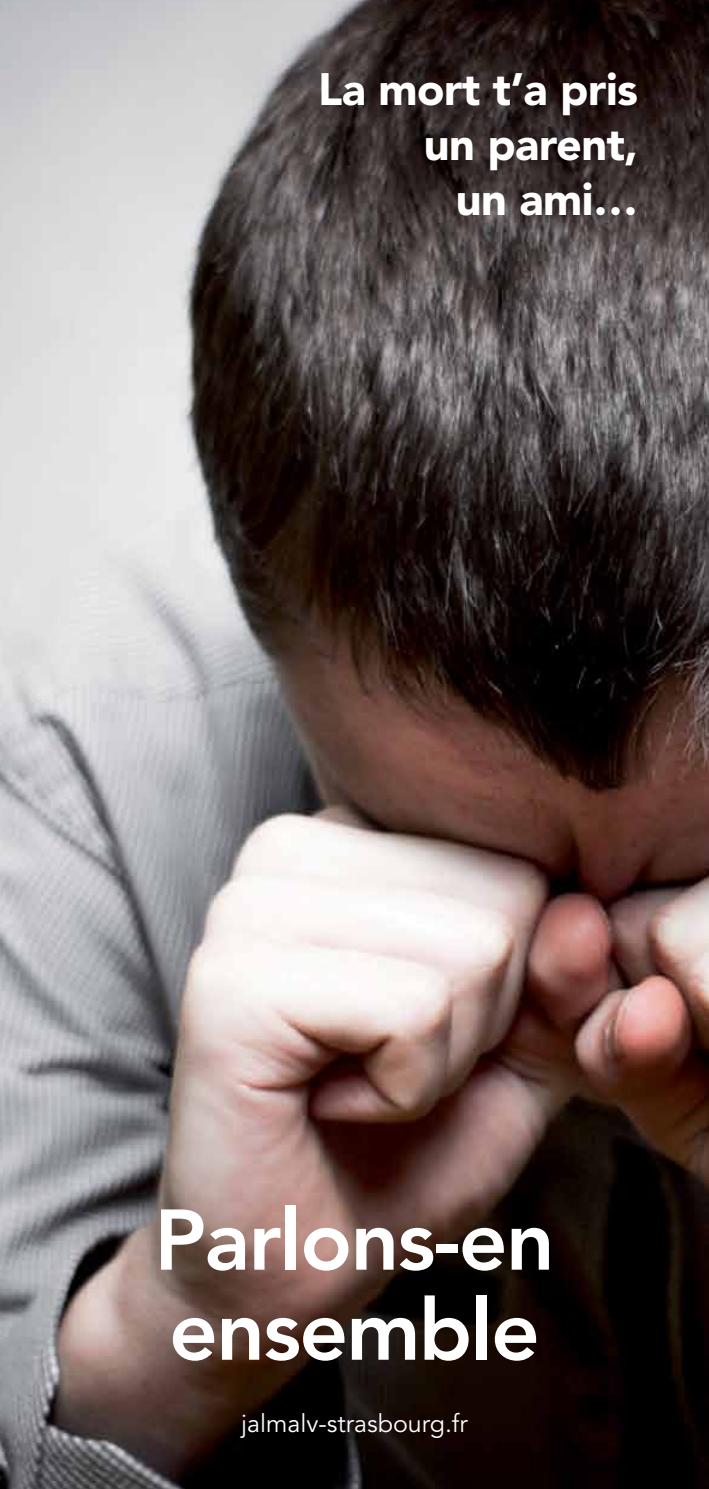
<style>
.page{position:relative;width:709px;height:1489px;background:#fff}
.page>*{position:absolute;margin:0;border:0;box-sizing:border-box;transform-origin:0 0}
.t1{font:800 85px/90px "Avenir LT Std";letter-spacing:-.02em;color:#fff}
.t2{font:900 45px/55px "Avenir LT Std";letter-spacing:-.01em;color:#fff;text-align:right}
.t3{font:25px "Avenir LT Std";color:#fff}
</style>
<div class="page">
<img style="left:0;top:0;width:709px;height:1488px">
<p class="t2" style="left:318px;top:62px;width:321px">La mort t’a pris un parent,<br>un ami…</p>
<h1 class="t1" style="left:154px;top:1195px;width:402px">Parlons-en ensemble</h1>
<p class="t3" style="left:241px;top:1408px;width:228px">jalmalv-strasbourg.fr</p>
</div>
